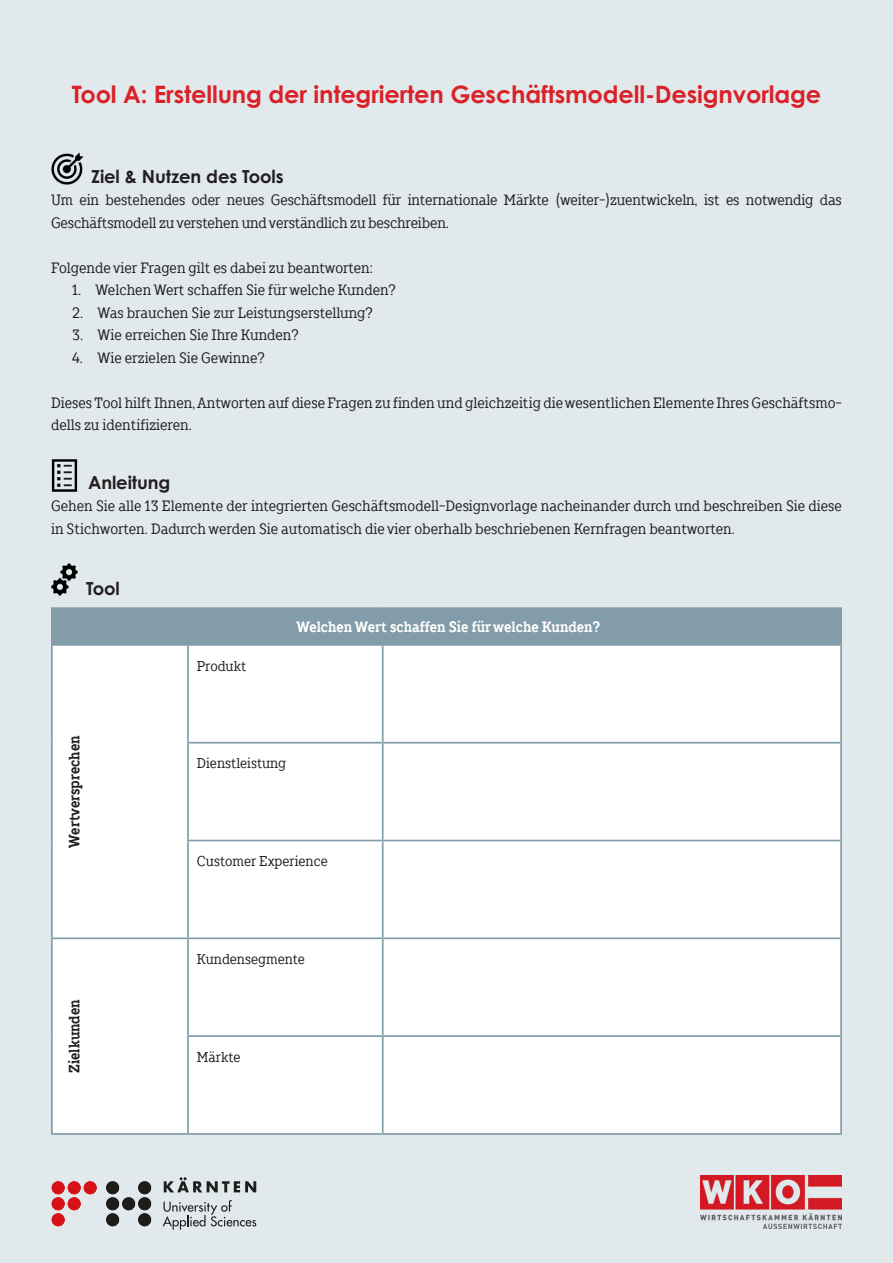
<style>
.page{position:relative;width:893px;height:1263px;background:#e2e9ed}
.page>*{position:absolute;margin:0;border:0;box-sizing:border-box;transform-origin:0 0}
.t1{font:700 24px "Century Gothic Pro";letter-spacing:-.005em;color:#da2128}
.t2{font:700 18px "Century Gothic Pro";letter-spacing:-.005em;color:#231f20}
.FT-Werkzeug{font:15px/22.5px "TT Slabs Condensed";color:#231f20}
.FT-Werkzeug-2{font:700 15px "TT Slabs Condensed";color:#fff}
.FT-Werkzeug-3{font:700 15px "TT Slabs Condensed";color:#231f20}
.FT-Werkzeug-4{font:14.25px "TT Slabs Condensed";color:#231f20}
</style>
<div class="page">
<svg style="left:164px;top:1177px;width:92px;height:15px"></svg>
<svg style="left:163px;top:1200px;width:93px;height:30px"></svg>
<div style="left:52px;top:1181px;width:13px;height:13px;background:#d51318;border-radius:50%"></div>
<div style="left:68px;top:1181px;width:13px;height:13px;background:#d51318;border-radius:50%"></div>
<div style="left:84px;top:1181px;width:13px;height:13px;background:#d51318;border-radius:50%"></div>
<div style="left:52px;top:1197px;width:13px;height:13px;background:#d51318;border-radius:50%"></div>
<div style="left:68px;top:1197px;width:13px;height:13px;background:#d51318;border-radius:50%"></div>
<div style="left:52px;top:1213px;width:13px;height:13px;background:#d51318;border-radius:50%"></div>
<div style="left:106px;top:1181px;width:13px;height:13px;background:#1d1d1b;border-radius:50%"></div>
<div style="left:138px;top:1181px;width:13px;height:13px;background:#1d1d1b;border-radius:50%"></div>
<div style="left:106px;top:1197px;width:13px;height:13px;background:#1d1d1b;border-radius:50%"></div>
<div style="left:122px;top:1197px;width:13px;height:13px;background:#1d1d1b;border-radius:50%"></div>
<div style="left:138px;top:1197px;width:13px;height:13px;background:#1d1d1b;border-radius:50%"></div>
<div style="left:106px;top:1213px;width:13px;height:13px;background:#1d1d1b;border-radius:50%"></div>
<div style="left:138px;top:1213px;width:13px;height:13px;background:#1d1d1b;border-radius:50%"></div>
<img style="left:51px;top:152px;width:33px;height:33px">
<img style="left:51px;top:459px;width:27px;height:33px">
<img style="left:51px;top:563px;width:27px;height:33px">
<div style="left:52px;top:608px;width:789px;height:37px;background:#839ca9"></div>
<div style="left:53px;top:646px;width:787px;height:487px;background:#fff"></div>
<hr style="left:51px;top:607px;width:137px;height:2px;background:#839ca9">
<hr style="left:51px;top:609px;width:2px;height:35px;background:#839ca9">
<hr style="left:188px;top:607px;width:195px;height:2px;background:#839ca9">
<hr style="left:383px;top:607px;width:459px;height:2px;background:#839ca9">
<hr style="left:840px;top:609px;width:2px;height:35px;background:#839ca9">
<hr style="left:51px;top:1133px;width:137px;height:2px;background:#839ca9">
<hr style="left:188px;top:1133px;width:195px;height:2px;background:#839ca9">
<hr style="left:383px;top:1133px;width:459px;height:2px;background:#839ca9">
<hr style="left:51px;top:644px;width:137px;height:2px;background:#839ca9">
<hr style="left:51px;top:646px;width:2px;height:97px;background:#839ca9">
<hr style="left:51px;top:743px;width:2px;height:97px;background:#839ca9">
<hr style="left:51px;top:840px;width:2px;height:97px;background:#839ca9">
<hr style="left:188px;top:644px;width:195px;height:2px;background:#839ca9">
<hr style="left:187px;top:646px;width:2px;height:96px;background:#839ca9">
<hr style="left:383px;top:644px;width:459px;height:2px;background:#839ca9">
<hr style="left:382px;top:646px;width:2px;height:96px;background:#839ca9">
<hr style="left:840px;top:646px;width:2px;height:96px;background:#839ca9">
<hr style="left:187px;top:742px;width:196px;height:1px;background:#839ca9">
<hr style="left:187px;top:743px;width:2px;height:97px;background:#839ca9">
<hr style="left:383px;top:742px;width:459px;height:1px;background:#839ca9">
<hr style="left:382px;top:743px;width:2px;height:97px;background:#839ca9">
<hr style="left:840px;top:743px;width:2px;height:97px;background:#839ca9">
<hr style="left:187px;top:840px;width:196px;height:1px;background:#839ca9">
<hr style="left:187px;top:841px;width:2px;height:96px;background:#839ca9">
<hr style="left:383px;top:840px;width:459px;height:1px;background:#839ca9">
<hr style="left:382px;top:841px;width:2px;height:96px;background:#839ca9">
<hr style="left:840px;top:841px;width:2px;height:96px;background:#839ca9">
<hr style="left:51px;top:937px;width:137px;height:2px;background:#839ca9">
<hr style="left:51px;top:939px;width:2px;height:97px;background:#839ca9">
<hr style="left:51px;top:1036px;width:2px;height:97px;background:#839ca9">
<hr style="left:188px;top:937px;width:195px;height:2px;background:#839ca9">
<hr style="left:187px;top:939px;width:2px;height:96px;background:#839ca9">
<hr style="left:383px;top:937px;width:459px;height:2px;background:#839ca9">
<hr style="left:382px;top:939px;width:2px;height:96px;background:#839ca9">
<hr style="left:840px;top:939px;width:2px;height:96px;background:#839ca9">
<hr style="left:187px;top:1035px;width:196px;height:2px;background:#839ca9">
<hr style="left:187px;top:1037px;width:2px;height:96px;background:#839ca9">
<hr style="left:383px;top:1035px;width:459px;height:2px;background:#839ca9">
<hr style="left:382px;top:1037px;width:2px;height:96px;background:#839ca9">
<hr style="left:840px;top:1037px;width:2px;height:96px;background:#839ca9">
<img style="left:700px;top:1176px;width:141px;height:52px">
<p class="t1" style="left:72px;top:79px;width:751px">Tool A: Erstellung der integrierten Geschäftsmodell-Designvorlage</p>
<p class="t2" style="left:91px;top:165px;width:194px">Ziel &amp; Nutzen des Tools</p>
<p class="FT-Werkzeug" style="left:51px;top:189px;width:792px">Um ein bestehendes oder neues Geschäftsmodell für internationale Märkte (weiter-)zuentwickeln, ist es notwendig das<br>Geschäftsmodell zu verstehen und verständlich zu beschreiben.</p>
<p class="FT-Werkzeug" style="left:51px;top:256px;width:323px">Folgende vier Fragen gilt es dabei zu beantworten:</p>
<p class="FT-Werkzeug" style="left:72px;top:279px;width:325px">1. Welchen Wert schaffen Sie für welche Kunden?</p>
<p class="FT-Werkzeug" style="left:72px;top:301px;width:302px">2. Was brauchen Sie zur Leistungserstellung?</p>
<p class="FT-Werkzeug" style="left:72px;top:324px;width:228px">3. Wie erreichen Sie Ihre Kunden?</p>
<p class="FT-Werkzeug" style="left:72px;top:346px;width:194px">4. Wie erzielen Sie Gewinne?</p>
<p class="FT-Werkzeug" style="left:51px;top:391px;width:792px">Dieses Tool hilft Ihnen, Antworten auf diese Fragen zu finden und gleichzeitig die wesentlichen Elemente Ihres Geschäftsmo&shy;dells zu identifizieren.</p>
<p class="t2" style="left:88px;top:471px;width:84px">Anleitung</p>
<p class="FT-Werkzeug" style="left:51px;top:495px;width:792px">Gehen Sie alle 13 Elemente der integrierten Geschäftsmodell-Designvorlage nacheinander durch und beschreiben Sie diese in Stichworten. Dadurch werden Sie automatisch die vier oberhalb beschriebenen Kernfragen beantworten.</p>
<p class="t2" style="left:86px;top:577px;width:35px">Tool</p>
<p class="FT-Werkzeug-3" style="left:65px;top:848px;width:114px;rotate:-90deg">Wertversprechen</p>
<p class="FT-Werkzeug-3" style="left:65px;top:1073px;width:75px;rotate:-90deg">Zielkunden</p>
<p class="FT-Werkzeug-4" style="left:197px;top:657px;width:51px">Produkt</p>
<p class="FT-Werkzeug-2" style="left:297px;top:617px;width:305px">Welchen Wert schaffen Sie für welche Kunden?</p>
<p class="FT-Werkzeug-4" style="left:197px;top:754px;width:91px">Dienstleistung</p>
<p class="FT-Werkzeug-4" style="left:197px;top:852px;width:132px">Customer Experience</p>
<p class="FT-Werkzeug-4" style="left:197px;top:950px;width:109px">Kundensegmente</p>
<p class="FT-Werkzeug-4" style="left:197px;top:1048px;width:45px">Märkte</p>
</div>
